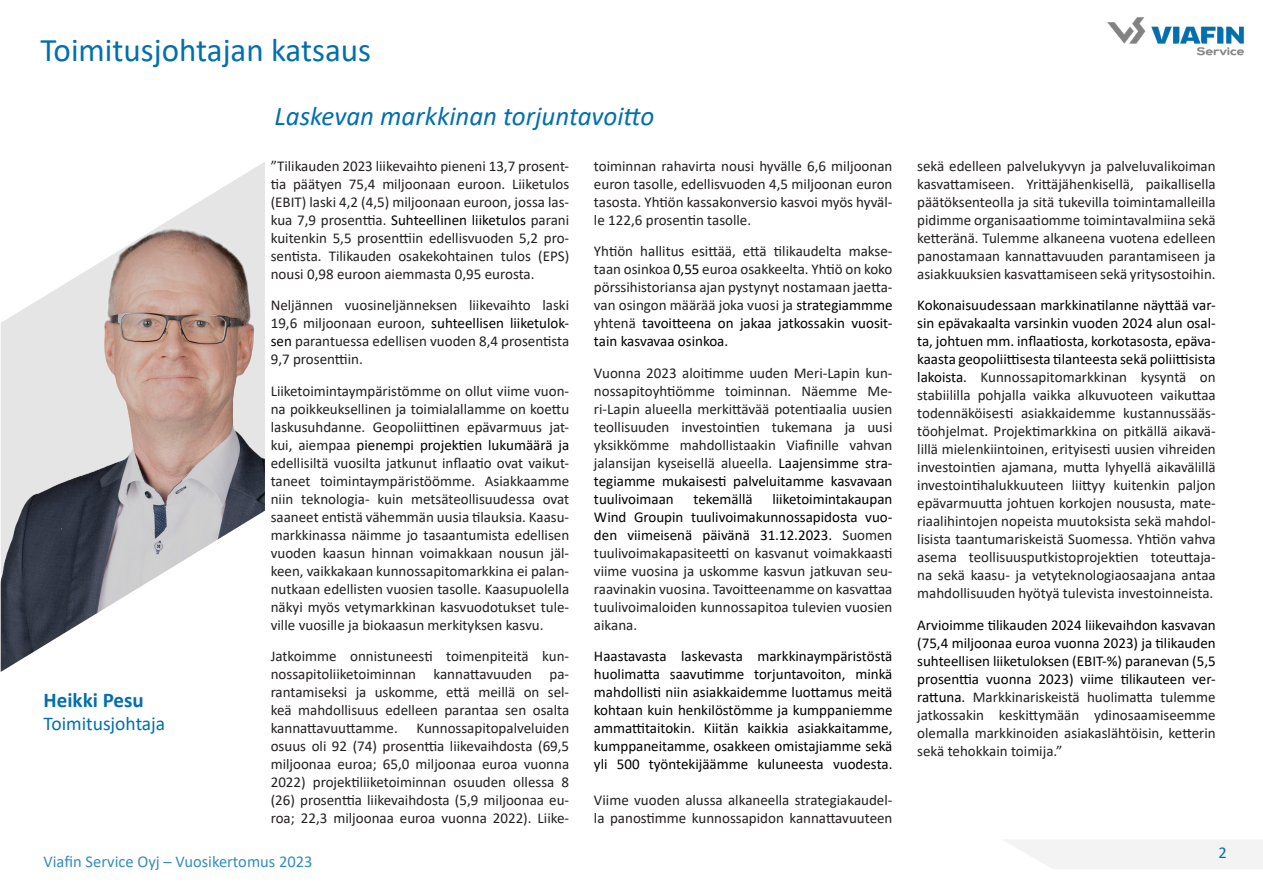
<style>
.page{position:relative;width:1263px;height:893px;background:#fff}
.page>*{position:absolute;margin:0;border:0;box-sizing:border-box;transform-origin:0 0}
.VS_Master_1{font:33px "Calibri";color:#006fae}
.VS_Normal{font:italic 27px "Calibri";color:#006fae}
.VS_Normal-2{font:700 21px "Calibri";color:#006fae}
.VS_Normal-3{font:19.5px "Calibri";color:#006fae}
.t1{font:16.5px "Calibri";color:#006fae}
.VS_Normal-4{font:15px/18px "Calibri";color:#231f20;text-align:justify}
.VS_Normal-5{font:15px/18px "Calibri";color:#000;text-align:justify}
.s1{color:#000}
.s2{color:#231f20}
</style>
<div class="page">
<img style="left:1px;top:172px;width:264px;height:500px">
<img style="left:1107px;top:17px;width:137px;height:39px">
<svg style="left:1004px;top:840px;width:259px;height:29px"></svg>
<p class="VS_Master_1" style="left:40px;top:27px;width:332px">Toimitusjohtajan katsaus</p>
<p class="VS_Normal-2" style="left:44px;top:685px;width:102px">Heikki Pesu</p>
<p class="VS_Normal-3" style="left:44px;top:710px;width:123px">Toimitusjohtaja</p>
<p class="VS_Normal" style="left:274px;top:97px;width:381px">Laskevan markkinan torjuntavoitto</p>
<p class="VS_Normal-4" style="left:271px;top:156px;width:300px">”Tilikauden 2023 liikevaihto pieneni 13,7 prosent&shy;tia päätyen 75,4 miljoonaan euroon. Liiketulos (EBIT) laski 4,2 (4,5) miljoonaan euroon, jossa las&shy;kua 7,9 prosenttia. <span class="s1">Suhteellinen liiketulos</span> parani kuitenkin 5,5 prosenttiin edellisvuoden 5,2 pro&shy;sentista. Tilikauden osakekohtainen tulos (EPS) nousi 0,98 euroon aiemmasta 0,95 eurosta.</p>
<p class="VS_Normal-4" style="left:271px;top:296px;width:300px">Neljännen vuosineljänneksen liikevaihto laski 19,6 miljoonaan euroon, <span class="s1">suhteellisen liiketulok&shy;sen</span> parantuessa edellisen vuoden 8,4 prosentista 9,7 prosenttiin.</p>
<p class="VS_Normal-4" style="left:271px;top:381px;width:300px">Liiketoimintaympäristömme on ollut viime vuon&shy;na poikkeuksellinen ja toimialallamme on koettu laskusuhdanne. Geopoliittinen epävarmuus jat&shy;kui, aiempaa <span class="s1">pienempi projektien lukumäärä ja </span>edellisiltä vuosilta jatkunut inflaatio ovat vaikut&shy;taneet toimintaympäristöömme. Asiakkaamme niin teknologia- kuin metsäteollisuudessa ovat saaneet entistä vähemmän uusia tilauksia. Kaasu&shy;markkinassa näimme jo tasaantumista edellisen vuoden kaasun hinnan voimakkaan nousun jäl&shy;keen, vaikkakaan kunnossapitomarkkina ei palan&shy;nutkaan edellisten vuosien tasolle. Kaasupuolella näkyi myös vetymarkkinan kasvuodotukset tule&shy;ville vuosille ja biokaasun merkityksen kasvu.</p>
<p class="VS_Normal-4" style="left:271px;top:647px;width:300px">Jatkoimme onnistuneesti toimenpiteitä kun&shy;nossapitoliiketoiminnan kannattavuuden pa&shy;rantamiseksi ja uskomme, että meillä on sel&shy;keä mahdollisuus edelleen parantaa sen osalta kannattavuuttamme. Kunnossapitopalveluiden osuus oli 92 (74) prosenttia liikevaihdosta (69,5 miljoonaa euroa; 65,0 miljoonaa euroa vuonna 2022) projektiliiketoiminnan osuuden ollessa 8 (26) prosenttia liikevaihdosta (5,9 miljoonaa eu&shy;roa; 22,3 miljoonaa euroa vuonna 2022). Liike-</p>
<p class="VS_Normal-4" style="left:594px;top:156px;width:300px">toiminnan rahavirta nousi hyvälle 6,6 miljoonan euron tasolle, edellisvuoden 4,5 miljoonan euron tasosta. Yhtiön kassakonversio kasvoi myös hyväl&shy;le 122,6 prosentin tasolle.</p>
<p class="VS_Normal-4" style="left:594px;top:242px;width:300px">Yhtiön hallitus esittää, että tilikaudelta makse&shy;taan osinkoa <span class="s1">0,55</span> euroa osakkeelta. Yhtiö on koko pörssihistoriansa ajan pystynyt nostamaan jaetta&shy;van osingon määrää joka vuosi ja <span class="s1">strategiammme </span>yhtenä <span class="s1">tavoitteena on jakaa jatkossakin vuosit&shy;tain kasvavaa osinkoa.</span></p>
<p class="VS_Normal-4" style="left:594px;top:363px;width:300px">Vuonna 2023 aloitimme uuden Meri-Lapin kun&shy;nossapitoyhtiömme toiminnan. Näemme Me&shy;ri-Lapin alueella merkittävää potentiaalia uusien teollisuuden investointien tukemana ja uusi yksikkömme mahdollistaakin Viafinille vahvan jalansijan kyseisellä alueella. <span class="s1">Laajensimme stra&shy;tegiamme mukaisesti palveluitamme kasvavaan tuulivoimaan</span></p>
<p class="VS_Normal-4" style="left:594px;top:489px;width:300px;text-indent:178px"><span class="s1">liiketoimintakaupan Wind Groupin tuulivoimakunnossapidosta vuo&shy;den viimeisenä päivänä 31.12.2023.</span> Suomen tuulivoimakapasiteetti on kasvanut voimakkaasti viime vuosina ja uskomme kasvun jatkuvan seu&shy;raavinakin vuosina. Tavoitteenamme on kasvattaa tuulivoimaloiden kunnossapitoa tulevien vuosien aikana.</p>
<p class="VS_Normal-5" style="left:594px;top:647px;width:300px">Haastavasta laskevasta markkinaympäristöstä huolimatta saavutimme torjuntavoiton, minkä mahdollisti niin asiakkaidemme luottamus meitä kohtaan kuin henkilöstömme ja kumppaniemme ammattitaitokin. Kiitän kaikkia asiakkaitamme, kumppaneitamme, osakkeen omistajiamme sekä yli 500 työntekijäämme kuluneesta vuodesta.</p>
<p class="VS_Normal-4" style="left:594px;top:791px;width:300px">Viime vuoden alussa alkaneella strategiakaudel&shy;la panostimme kunnossapidon kannattavuuteen</p>
<p class="VS_Normal-5" style="left:693px;top:489px;width:61px">tekemällä</p>
<p class="t1" style="left:43px;top:850px;width:271px">Viafin Service Oyj – Vuosikertomus 2023</p>
<p class="VS_Normal-4" style="left:917px;top:156px;width:300px">sekä edelleen palvelukyvyn ja palveluvalikoiman kasvattamiseen. Yrittäjähenkisellä, paikallisella päätöksenteolla ja sitä tukevilla toimintamalleilla pidimme organisaatiomme toimintavalmiina sekä ketteränä. Tulemme alkaneena vuotena edelleen panostamaan kannattavuuden parantamiseen ja asiakkuuksien kasvattamiseen sekä yritysostoihin.</p>
<p class="VS_Normal-4" style="left:917px;top:296px;width:300px"><span class="s1">Kokonaisuudessaan markkinatilanne näyttää var&shy;sin epävakaalta varsinkin vuoden 2024 alun osal&shy;ta, johtuen mm. inflaatiosta, korkotasosta, epäva&shy;kaasta geopoliittisesta tilanteesta sekä poliittisista lakoista.</span> Kunnossapitomarkkinan kysyntä on stabiililla pohjalla vaikka alkuvuoteen vaikuttaa todennäköisesti asiakkaidemme kustannussääs&shy;töohjelmat<span class="s1">.</span> Projektimarkkina on pitkällä aikavä&shy;lillä mielenkiintoinen, erityisesti uusien vihreiden investointien ajamana, mutta lyhyellä aikavälillä investointihalukkuuteen liittyy kuitenkin paljon epävarmuutta johtuen korkojen noususta, mate&shy;riaalihintojen nopeista muutoksista sekä mahdol&shy;lisista taantumariskeistä Suomessa. Yhtiön vahva asema teollisuusputkistoprojektien toteuttaja&shy;na sekä kaasu- ja vetyteknologiaosaajana antaa mahdollisuuden hyötyä tulevista investoinneista.</p>
<p class="VS_Normal-5" style="left:917px;top:615px;width:300px">Arvioimme tilikauden 2024 liikevaihdon kasvavan (75,4 miljoonaa euroa vuonna 2023) ja tilikauden suhteellisen liiketuloksen (EBIT-%) paranevan (5,5 prosenttia vuonna 2023) viime tilikauteen ver&shy;rattuna. <span class="s2">Markkinariskeistä huolimatta tulemme jatkossakin keskittymään ydinosaamiseemme olemalla markkinoiden asiakaslähtöisin, ketterin sekä tehokkain toimija.”</span></p>
<p class="t1" style="left:1218px;top:841px;width:10px">2</p>
</div>
